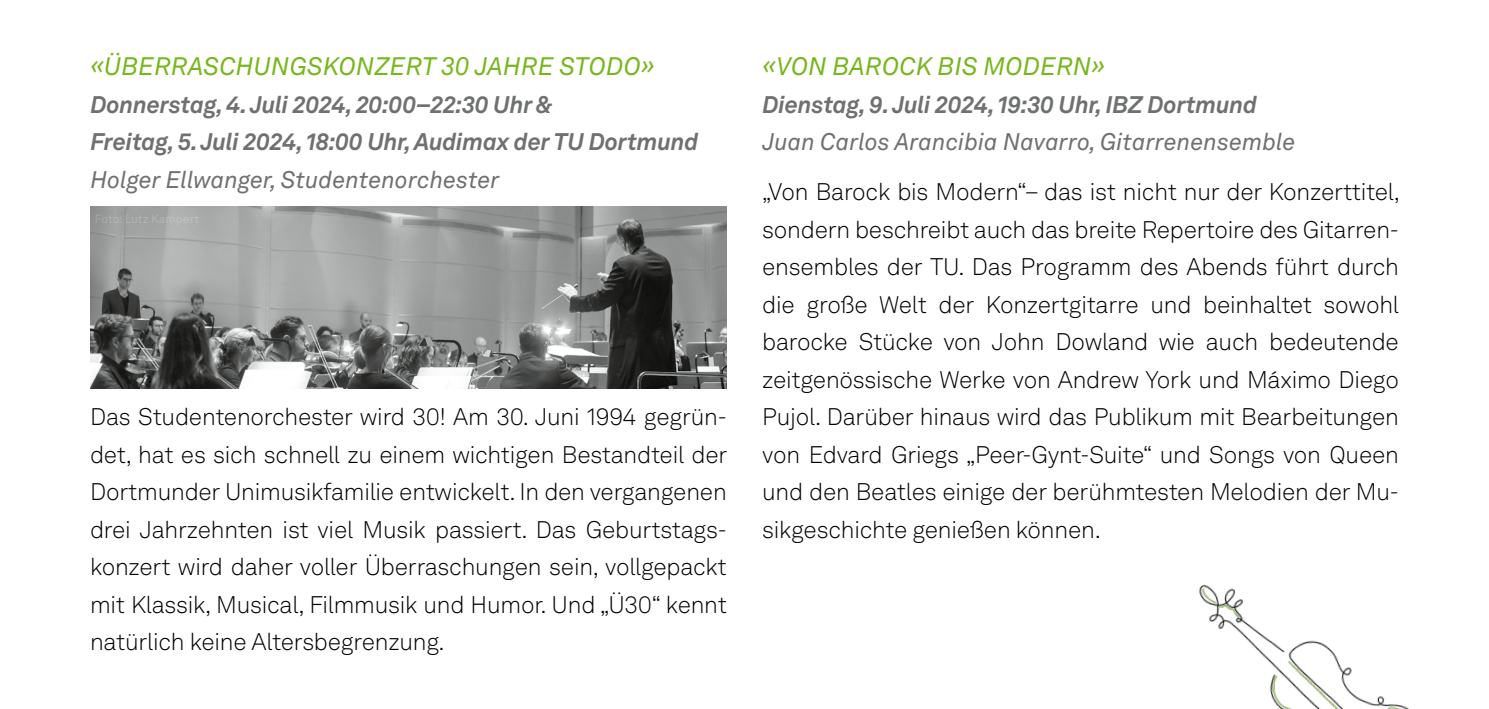
<style>
.page{position:relative;width:1489px;height:709px;background:#fff}
.page>*{position:absolute;margin:0;border:0;box-sizing:border-box;transform-origin:0 0}
.t1{font:italic 25px "Akkurat LL";letter-spacing:.01em;color:#76b71b}
.t2{font:300 23.75px/37.5px "Akkurat LL";letter-spacing:-.01em;color:#000;text-align:justify}
.t3{font:italic 700 23.75px/37.5px "Akkurat LL";letter-spacing:-.01em;color:#6f7070}
.t4{font:italic 23.75px "Akkurat LL";color:#6f7070}
</style>
<div class="page">
<img style="left:90px;top:207px;width:636px;height:181px">
<img style="left:1199px;top:584px;width:210px;height:125px">
<p class="t1" style="left:90px;top:48px;width:566px">«ÜBERRASCHUNGSKONZERT 30 JAHRE STODO»</p>
<p class="t3" style="left:90px;top:84px;width:609px">Donnerstag, 4. Juli 2024, 20:00–22:30 Uhr &amp;<br>Freitag, 5. Juli 2024, 18:00 Uhr, Audimax der TU Dortmund</p>
<p class="t4" style="left:90px;top:161px;width:411px">Holger Ellwanger, Studentenorchester</p>
<p class="t2" style="left:90px;top:397px;width:639px">Das Studentenorchester wird 30! Am 30. Juni 1994 gegrün&shy;det, hat es sich schnell zu einem wichtigen Bestandteil der Dortmunder Unimusikfamilie entwickelt. In den vergangenen drei Jahrzehnten ist viel Musik passiert. Das Geburtstags&shy;konzert wird daher voller Überraschungen sein, vollgepackt mit Klassik, Musical, Filmmusik und Humor. Und „Ü30“ kennt natürlich keine Altersbegrenzung.</p>
<p class="t1" style="left:762px;top:48px;width:344px">«VON BAROCK BIS MODERN»</p>
<p class="t3" style="left:762px;top:84px;width:496px">Dienstag, 9. Juli 2024, 19:30 Uhr, IBZ Dortmund</p>
<p class="t4" style="left:762px;top:124px;width:534px">Juan Carlos Arancibia Navarro, Gitarrenensemble</p>
<p class="t2" style="left:762px;top:172px;width:639px">„Von Barock bis Modern“– das ist nicht nur der Konzerttitel, sondern beschreibt auch das breite Repertoire des Gitarren&shy;ensembles der TU. Das Programm des Abends führt durch die große Welt der Konzertgitarre und beinhaltet sowohl barocke Stücke von John Dowland wie auch bedeutende zeitgenössische Werke von Andrew York und Máximo Diego Pujol. Darüber hinaus wird das Publikum mit Bearbeitungen von Edvard Griegs „Peer-Gynt-Suite“ und Songs von Queen und den Beatles einige der berühmtesten Melodien der Mu&shy;sikgeschichte genießen können.</p>
</div>
